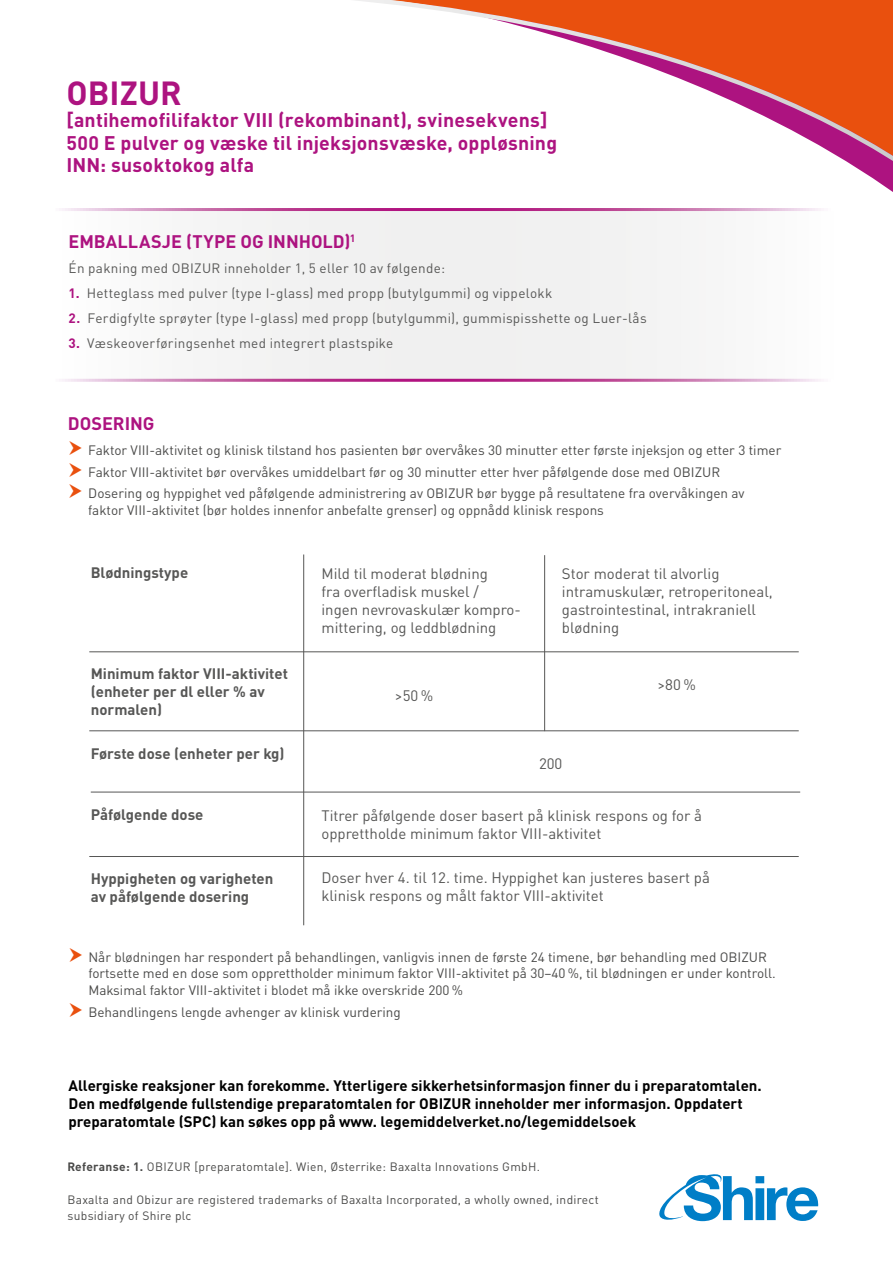
<style>
.page{position:relative;width:893px;height:1263px;background:#fff}
.page>*{position:absolute;margin:0;border:0;box-sizing:border-box;transform-origin:0 0}
.t1{font:700 33px "DINOT";letter-spacing:.005em;color:#ad1380}
.t2{font:700 19.5px/22.5px "DINOT";letter-spacing:.01em;color:#ad1380}
.t3{font:700 18px "DINOT";color:#ad1380}
.t4{font:15px/18px "DINOT";color:#575756}
.t5{font:700 15px/18px "DINOT";color:#000}
.t6{font:700 15px/18px "DINOT";color:#575756}
.t7{font:13.5px/21.9px "DINOT";color:#4a4a49}
.t8{font:13.5px "DINOT";letter-spacing:.025em;color:#575756}
.t9{font:12px/16.2px "DINOT";letter-spacing:.025em;color:#4a4a49}
.s1{font-weight:700;color:#ad1380}
.s2{font-weight:700}
</style>
<div class="page">
<svg style="left:659px;top:1174px;width:159px;height:47px"></svg>
<svg style="left:356px;top:0;width:537px;height:192px"></svg>
<hr style="left:89px;top:651px;width:710px;height:1px;background:#575756">
<hr style="left:91px;top:792px;width:709px;height:1px;background:#575756">
<hr style="left:89px;top:730px;width:710px;height:1px;background:#575756">
<hr style="left:89px;top:856px;width:710px;height:1px;background:#575756">
<hr style="left:544px;top:555px;width:1px;height:176px;background:#575756">
<hr style="left:303px;top:554px;width:1px;height:371px;background:#575756">
<div style="left:55px;top:212px;width:778px;height:167px;background:#f3f3f3"></div>
<h1 class="t1" style="left:66px;top:71px;width:117px">OBIZUR</h1>
<h2 class="t2" style="left:66px;top:109px;width:492px">[antihemofilifaktor VIII (rekombinant), svinesekvens]<br>500 E pulver og væske til injeksjonsvæske, oppløsning<br>INN: susoktokog alfa</h2>
<h3 class="t3" style="left:69px;top:230px;width:288px">EMBALLASJE (TYPE OG INNHOLD)<sup>1</sup></h3>
<p class="t8" style="left:69px;top:260px;width:378px">Én pakning med OBIZUR inneholder 1, 5 eller 10 av følgende:</p>
<p class="t8" style="left:69px;top:285px;width:485px"><span class="s1">1.</span> Hetteglass med pulver (type I-glass) med propp (butylgummi) og vippelokk</p>
<p class="t8" style="left:69px;top:310px;width:580px"><span class="s1">2.</span> Ferdigfylte sprøyter (type I-glass) med propp (butylgummi), gummispisshette og Luer- lås</p>
<p class="t8" style="left:69px;top:335px;width:326px"><span class="s1">3.</span> Væskeoverføringsenhet med integrert plastspike</p>
<h3 class="t3" style="left:68px;top:411px;width:88px">DOSERING</h3>
<p class="t7" style="left:88px;top:439px;width:695px">Faktor VIII-aktivitet og klinisk tilstand hos pasienten bør overvåkes 30 minutter etter første injeksjon og etter 3 timer<br>Faktor VIII-aktivitet bør overvåkes umiddelbart før og 30 minutter etter hver påfølgende dose med OBIZUR<br>Dosering og hyppighet ved påfølgende administrering av OBIZUR bør bygge på resultatene fra overvåkingen av</p>
<p class="t7" style="left:88px;top:499px;width:517px">faktor VIII-aktivitet (bør holdes innenfor anbefalte grenser) og oppnådd klinisk respons</p>
<p class="t6" style="left:91px;top:563px;width:99px">Blødningstype</p>
<p class="t6" style="left:91px;top:664px;width:199px">Minimum faktor VIII-aktivitet (enheter per dl eller % av normalen)</p>
<p class="t6" style="left:91px;top:744px;width:195px">Første dose (enheter per kg)</p>
<p class="t6" style="left:91px;top:805px;width:114px">Påfølgende dose</p>
<p class="t6" style="left:91px;top:869px;width:184px">Hyppigheten og varigheten av påfølgende dosering</p>
<p class="t4" style="left:321px;top:564px;width:201px">Mild til moderat blødning<br>fra overfladisk muskel /<br>ingen nevrovaskulær kompro&shy;mittering, og leddblødning</p>
<p class="t4" style="left:562px;top:564px;width:212px">Stor moderat til alvorlig intramuskulær, retroperitoneal, gastrointestinal, intrakraniell blødning</p>
<p class="t4" style="left:395px;top:687px;width:40px">&gt;50 %</p>
<p class="t4" style="left:539px;top:754px;width:25px">200</p>
<p class="t4" style="left:657px;top:675px;width:40px">&gt;80 %</p>
<p class="t4" style="left:321px;top:806px;width:382px">Titrer påfølgende doser basert på klinisk respons og for å opprettholde minimum faktor VIII-aktivitet</p>
<p class="t4" style="left:321px;top:868px;width:390px">Doser hver 4. til 12. time. Hyppighet kan justeres basert på klinisk respons og målt faktor VIII-aktivitet</p>
<p class="t7" style="left:88px;top:948px;width:689px;line-height:16.5px">Når blødningen har respondert på behandlingen, vanligvis innen de første 24 timene, bør behandling med OBIZUR fortsette med en dose som opprettholder minimum faktor VIII-aktivitet på 30–40 %, til blødningen er under kontroll.<br>Maksimal faktor VIII-aktivitet i blodet må ikke overskride 200 %</p>
<p class="t7" style="left:88px;top:1000px;width:314px">Behandlingens lengde avhenger av klinisk vurdering</p>
<p class="t5" style="left:69px;top:1076px;width:695px">Allergiske reaksjoner kan forekomme. Ytterligere sikkerhetsinformasjon finner du i preparatomtalen.<br>Den medfølgende fullstendige preparatomtalen for OBIZUR inneholder mer informasjon. Oppdatert preparatomtale (SPC) kan søkes opp på www. legemiddelverket.no/legemiddelsoek</p>
<p class="t9" style="left:68px;top:1158px;width:474px"><span class="s2">Referanse: 1.</span> OBIZUR [preparatomtale]. Wien, Østerrike: Baxalta Innovations GmbH.</p>
<p class="t9" style="left:68px;top:1191px;width:533px">Baxalta and Obizur are registered trademarks of Baxalta Incorporated, a wholly owned, indirect subsidiary of Shire plc</p>
</div>
